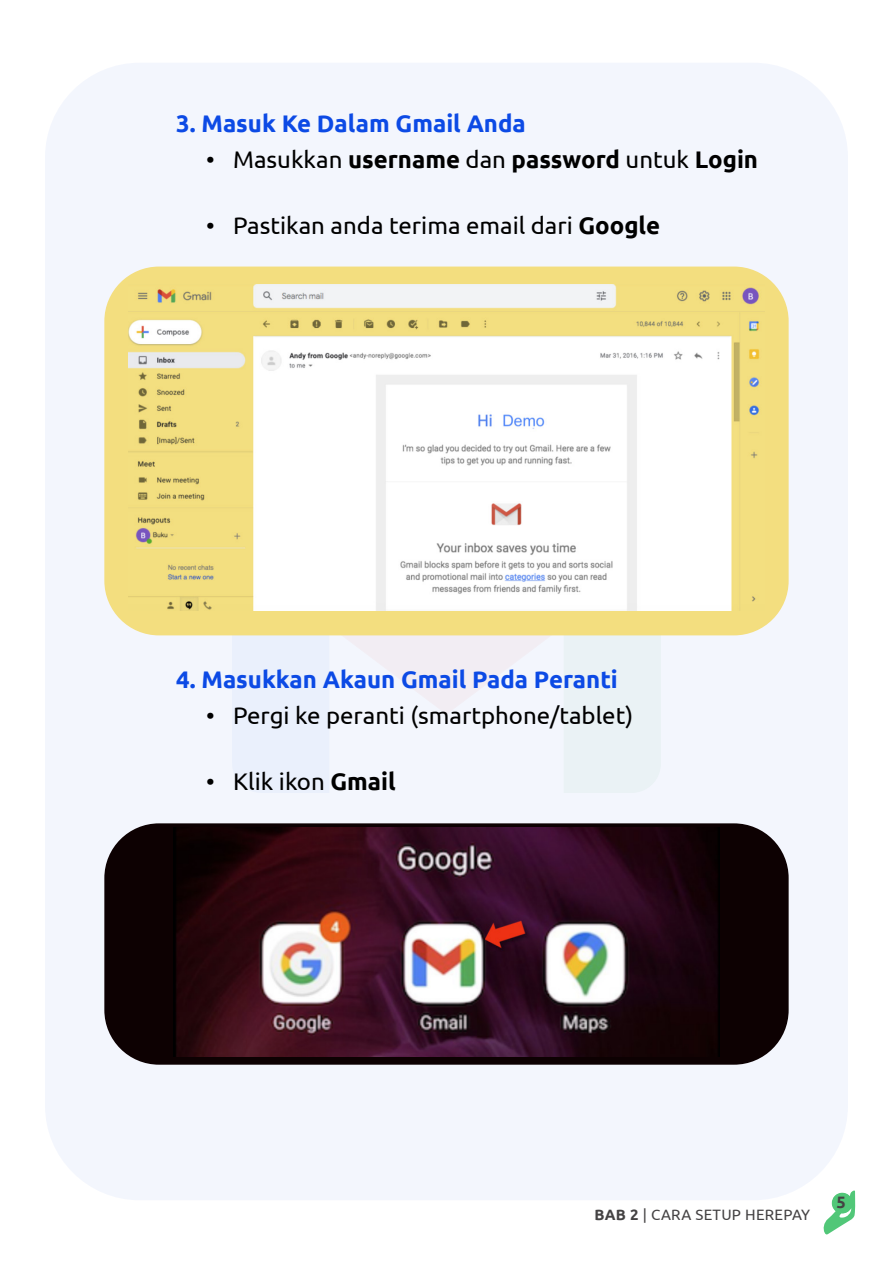
<style>
.page{position:relative;width:893px;height:1263px;background:#fff}
.page>*{position:absolute;margin:0;border:0;box-sizing:border-box;transform-origin:0 0}
.t1{font:24px "Ubuntu";color:#000}
.t2{font:700 24px "Ubuntu";color:#0c4ae5}
.t3{font:700 24px "Ubuntu";color:#000}
.t4{font:700 16.5px "Ubuntu";color:#444243}
.t5{font:15px "Ubuntu";letter-spacing:.02em;color:#444243}
.s1{font-weight:400}
.s2{font-weight:700}
</style>
<div class="page">
<div style="left:45px;top:63px;width:803px;height:1137px;background:#f3f6fd;border-radius:95px"></div>
<div style="left:104px;top:267px;width:685px;height:368px;background:#f3de7f;border-radius:55px"></div>
<img style="left:128px;top:285px;width:632px;height:326px">
<div style="left:104px;top:823px;width:685px;height:242px;background:#0d0102;border-radius:55px"></div>
<img style="left:173px;top:828px;width:547px;height:229px">
<svg style="left:823px;top:1190px;width:33px;height:45px"></svg>
<div style="left:832px;top:1193px;width:20px;height:20px;background:#51c778;border-radius:50%"></div>
<p class="t2" style="left:176px;top:109px;width:351px">3. Masuk Ke Dalam Gmail Anda</p>
<p class="t3" style="left:206px;top:145px;width:553px"><span class="s1">• Masukkan</span> username <span class="s1">dan</span> password <span class="s1">untuk</span> Login</p>
<p class="t1" style="left:206px;top:211px;width:456px">• Pastikan anda terima email dari <span class="s2">Google</span></p>
<p class="t2" style="left:176px;top:665px;width:443px">4. Masukkan Akaun Gmail Pada Peranti</p>
<p class="t1" style="left:206px;top:700px;width:428px">• Pergi ke peranti (smartphone/tablet)</p>
<p class="t1" style="left:206px;top:766px;width:191px">• Klik ikon <span class="s2">Gmail</span></p>
<p class="t5" style="left:595px;top:1206px;width:217px"><span class="s2">BAB 2</span> | CARA SETUP HEREPAY</p>
<p class="t4" style="left:836px;top:1192px;width:11px">5</p>
</div>
